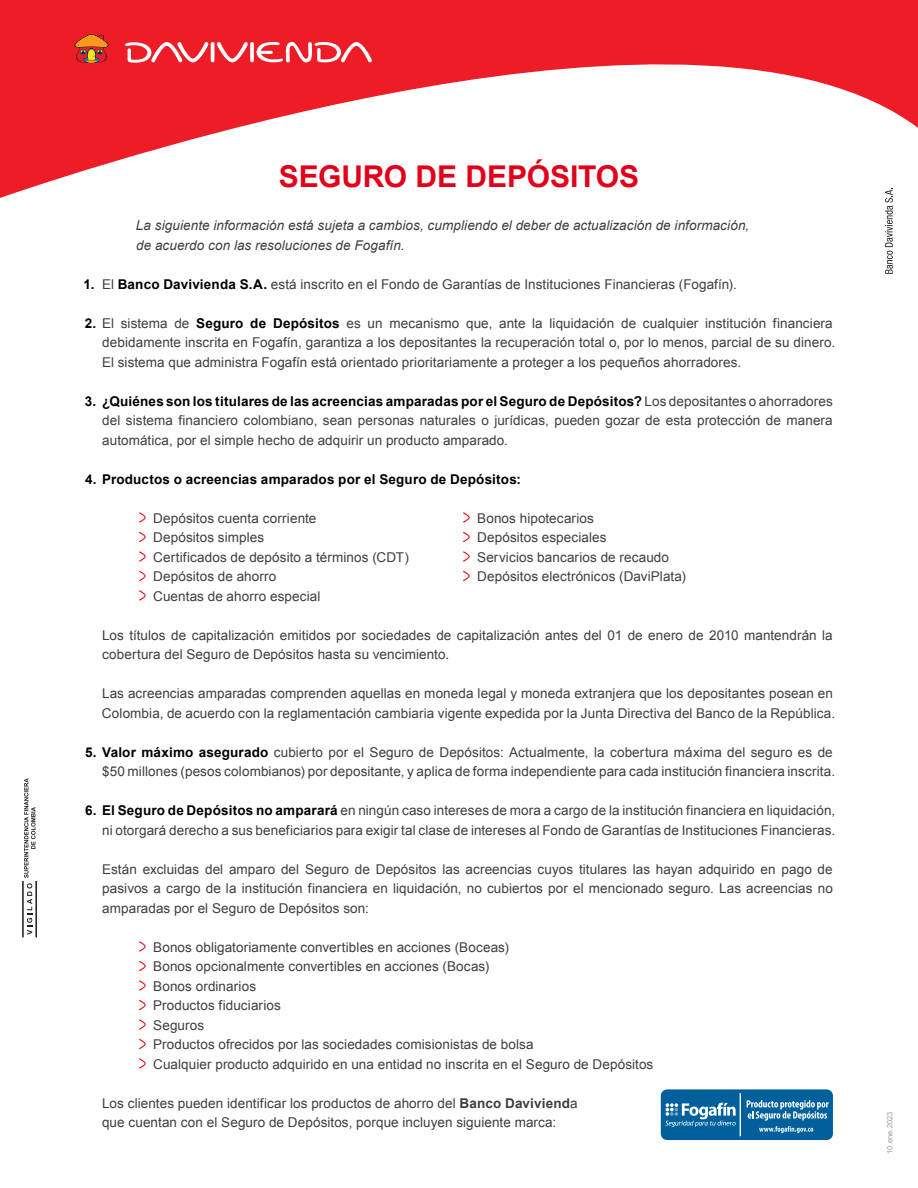
<style>
.page{position:relative;width:918px;height:1188px;background:#fff}
.page>*{position:absolute;margin:0;border:0;box-sizing:border-box;transform-origin:0 0}
.t1{font:700 30px "Arial";letter-spacing:-.005em;color:#e2001a}
.t2{font:13.5px/19.5px "Arial";letter-spacing:.005em;color:#3e3d40}
.t3{font:italic 13.5px/19.5px "Arial";letter-spacing:.01em;color:#3e3d40}
.t4{font:700 13.5px "Arial";letter-spacing:.015em;color:#000}
.t5{font:7.5px "Arial";letter-spacing:.01em;color:#9c9e9f}
.s1{font-weight:700;color:#000}
.s2{font-weight:700}
</style>
<div class="page">
<svg style="left:0;top:0;width:918px;height:198px;fill:#ed1c27"></svg>
<svg style="left:124px;top:41px;width:249px;height:23px"></svg>
<svg style="left:72px;top:34px;width:39px;height:30px"></svg>
<svg style="left:22px;top:778px;width:15px;height:159px"></svg>
<svg style="left:885px;top:188px;width:8px;height:86px"></svg>
<svg style="left:139px;top:512px;width:7px;height:11px"></svg>
<svg style="left:463px;top:512px;width:7px;height:11px"></svg>
<svg style="left:139px;top:532px;width:7px;height:10px"></svg>
<svg style="left:463px;top:532px;width:7px;height:10px"></svg>
<svg style="left:139px;top:551px;width:7px;height:11px"></svg>
<svg style="left:463px;top:551px;width:7px;height:11px"></svg>
<svg style="left:139px;top:571px;width:7px;height:10px"></svg>
<svg style="left:463px;top:571px;width:7px;height:10px"></svg>
<svg style="left:139px;top:590px;width:7px;height:11px"></svg>
<svg style="left:139px;top:941px;width:7px;height:11px"></svg>
<svg style="left:139px;top:961px;width:7px;height:10px"></svg>
<svg style="left:139px;top:980px;width:7px;height:11px"></svg>
<svg style="left:139px;top:1000px;width:7px;height:10px"></svg>
<svg style="left:139px;top:1019px;width:7px;height:11px"></svg>
<svg style="left:139px;top:1039px;width:7px;height:10px"></svg>
<svg style="left:139px;top:1058px;width:7px;height:11px"></svg>
<div style="left:661px;top:1089px;width:172px;height:51px;background:#00609c;border-radius:6px"></div>
<svg style="left:747px;top:1100px;width:82px;height:33px"></svg>
<hr style="left:740px;top:1093px;width:1px;height:43px;background:#fff">
<svg style="left:666px;top:1103px;width:70px;height:24px"></svg>
<h1 class="t1" style="left:279px;top:156px;width:362px">SEGURO DE DEPÓSITOS</h1>
<p class="t3" style="left:136px;top:216px;width:615px">La siguiente información está sujeta a cambios, cumpliendo el deber de actualización de información, de acuerdo con las resoluciones de Fogafín.</p>
<p class="t2" style="left:84px;top:274px;width:655px"><span class="s1">1.</span> El <span class="s1">Banco Davivienda S.A.</span> está inscrito en el Fondo de Garantías de Instituciones Financieras (Fogafín).</p>
<p class="t2" style="left:102px;top:313px;width:735px;text-indent:-17px"><span class="s1">2.</span> El sistema de <span class="s1">Seguro de Depósitos</span> es un mecanismo que, ante la liquidación de cualquier institución financiera debidamente inscrita en Fogafín, garantiza a los depositantes la recuperación total o, por lo menos, parcial de su dinero.<br>El sistema que administra Fogafín está orientado prioritariamente a proteger a los pequeños ahorradores.</p>
<p class="t2" style="left:102px;top:391px;width:732px;text-align:justify;text-indent:-18px"><span class="s1">3. ¿Quiénes son los titulares de las acreencias amparadas por el Seguro de Depósitos?</span> Los depositantes o ahorradores del sistema financiero colombiano, sean personas naturales o jurídicas, pueden gozar de esta protección de manera automática, por el simple hecho de adquirir un producto amparado.</p>
<p class="t4" style="left:85px;top:470px;width:438px">4. Productos o acreencias amparados por el Seguro de Depósitos:</p>
<p class="t2" style="left:153px;top:508px;width:165px">Depósitos cuenta corriente</p>
<p class="t2" style="left:477px;top:508px;width:118px">Bonos hipotecarios</p>
<p class="t2" style="left:153px;top:528px;width:112px">Depósitos simples</p>
<p class="t2" style="left:477px;top:528px;width:131px">Depósitos especiales</p>
<p class="t2" style="left:153px;top:547px;width:257px">Certificados de depósito a términos (CDT)</p>
<p class="t2" style="left:477px;top:547px;width:193px">Servicios bancarios de recaudo</p>
<p class="t2" style="left:153px;top:567px;width:125px">Depósitos de ahorro</p>
<p class="t2" style="left:477px;top:567px;width:210px">Depósitos electrónicos (DaviPlata)</p>
<p class="t2" style="left:153px;top:586px;width:169px">Cuentas de ahorro especial</p>
<p class="t2" style="left:102px;top:625px;width:732px">Los títulos de capitalización emitidos por sociedades de capitalización antes del 01 de enero de 2010 mantendrán la cobertura del Seguro de Depósitos hasta su vencimiento.</p>
<p class="t2" style="left:102px;top:684px;width:735px">Las acreencias amparadas comprenden aquellas en moneda legal y moneda extranjera que los depositantes posean en<br>Colombia, de acuerdo con la reglamentación cambiaria vigente expedida por la Junta Directiva del Banco de la República.</p>
<p class="t2" style="left:85px;top:742px;width:752px;text-align:right"><span class="s1">5. Valor máximo asegurado</span> cubierto por el Seguro de Depósitos: Actualmente, la cobertura máxima del seguro es de $50 millones (pesos colombianos) por depositante, y aplica de forma independiente para cada institución financiera inscrita.</p>
<p class="t2" style="left:85px;top:801px;width:752px;text-align:right"><span class="s1">6. El Seguro de Depósitos no amparará</span> en ningún caso intereses de mora a cargo de la institución financiera en liquidación, ni otorgará derecho a sus beneficiarios para exigir tal clase de intereses al Fondo de Garantías de Instituciones Financieras.</p>
<p class="t2" style="left:102px;top:859px;width:732px;text-align:justify">Están excluidas del amparo del Seguro de Depósitos las acreencias cuyos titulares las hayan adquirido en pago de pasivos a cargo de la institución financiera en liquidación, no cubiertos por el mencionado seguro. Las acreencias no amparadas por el Seguro de Depósitos son:</p>
<p class="t2" style="left:153px;top:937px;width:502px">Bonos obligatoriamente convertibles en acciones (Boceas)<br>Bonos opcionalmente convertibles en acciones (Bocas)<br>Bonos ordinarios<br>Productos fiduciarios<br>Seguros<br>Productos ofrecidos por las sociedades comisionistas de bolsa<br>Cualquier producto adquirido en una entidad no inscrita en el Seguro de Depósitos</p>
<p class="t2" style="left:102px;top:1093px;width:477px">Los clientes pueden identificar los productos de ahorro del <span class="s2">Banco Daviviend</span>a que cuentan con el Seguro de Depósitos, porque incluyen siguiente marca:</p>
<p class="t5" style="left:885px;top:1154px;width:44px;rotate:-90deg">10.ene.2023</p>
</div>
